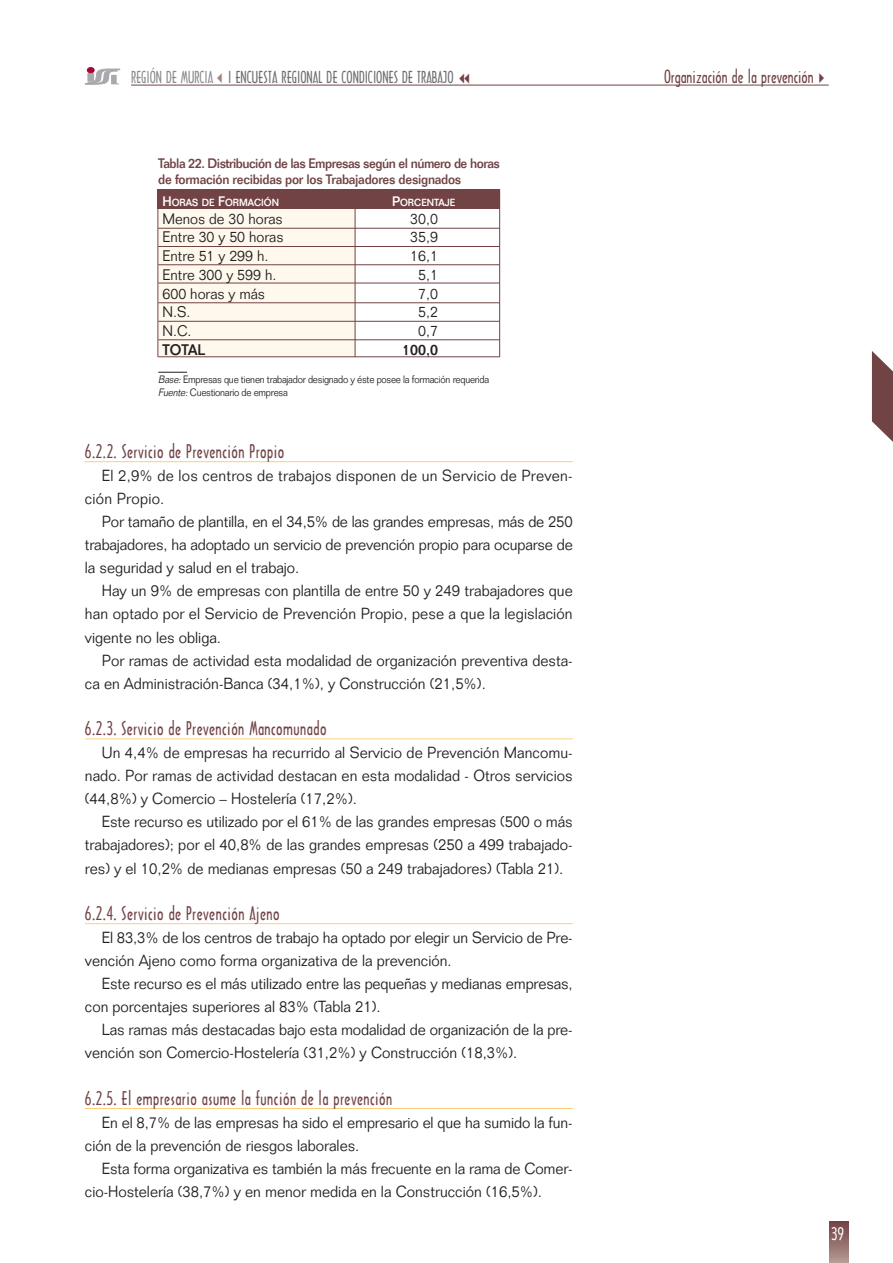
<style>
.page{position:relative;width:893px;height:1263px;background:#fff}
.page>*{position:absolute;margin:0;border:0;box-sizing:border-box;transform-origin:0 0}
.t1{font:18px "Architecture";letter-spacing:.025em;color:#714345;scale:.95 1}
.t2{font:17.25px "Architecture";color:#714345;scale:.95 1}
.t3{font:16.5px "Architecture";color:#fff}
.t4{font:300 15.75px/23.1px "Folio";color:#231f20;scale:.95 1}
.t5{font:15.75px "Architecture";color:#6d6e71;scale:.95 1}
.t6{font:300 15px "Folio";color:#231f20;scale:.95 1}
.t7{font:500 15px "Folio";color:#231f20;scale:.95 1}
.t8{font:500 13.5px/16.2px "Folio";letter-spacing:-.04em;color:#714345;scale:.95 1}
.t9{font:300 10.5px/12.6px "Folio";letter-spacing:-.02em;color:#231f20;scale:.9 1}
.t10{font:500 10.2px "Folio";color:#fff;scale:.95 1}
.s1{color:#8a8c8f}
.s2{font-size:13.5px}
.s3{font-style:italic}
</style>
<div class="page">
<svg style="left:85px;top:67px;width:35px;height:18px"></svg>
<svg style="left:85px;top:69px;width:35px;height:15px"></svg>
<hr style="left:131px;top:85px;width:697px;height:1px;background:#714345">
<svg style="left:829px;top:1222px;width:19px;height:41px"></svg>
<hr style="left:85px;top:461px;width:487px;height:1px;background:#fece7a">
<hr style="left:85px;top:739px;width:487px;height:1px;background:#fece7a">
<hr style="left:85px;top:923px;width:487px;height:1px;background:#fece7a">
<hr style="left:85px;top:1108px;width:487px;height:1px;background:#fece7a">
<svg style="left:871px;top:351px;width:21px;height:90px"></svg>
<div style="left:158px;top:207px;width:197px;height:150px;background:#fef8ed"></div>
<hr style="left:499px;top:190px;width:1px;height:167px;background:#714345">
<hr style="left:355px;top:208px;width:1px;height:149px;background:#714345">
<hr style="left:157px;top:193px;width:1px;height:164px;background:#714345">
<hr style="left:158px;top:228px;width:341px;height:1px;background:#714345">
<hr style="left:158px;top:246px;width:341px;height:1px;background:#714345">
<hr style="left:158px;top:264px;width:341px;height:1px;background:#714345">
<hr style="left:158px;top:283px;width:341px;height:1px;background:#714345">
<hr style="left:158px;top:302px;width:341px;height:1px;background:#714345">
<hr style="left:158px;top:321px;width:341px;height:1px;background:#714345">
<hr style="left:158px;top:339px;width:341px;height:1px;background:#714345">
<hr style="left:158px;top:356px;width:341px;height:1px;background:#714345">
<div style="left:157px;top:190px;width:342px;height:19px;background:#714345"></div>
<svg style="left:158px;top:372px;width:29px;height:1px"></svg>
<p class="t5" style="left:131px;top:69px;width:341px"><span class="s1">REGIÓN DE MURCIA</span> I ENCUESTA REGIONAL DE CONDICIONES DE TRABAJO</p>
<p class="t2" style="left:664px;top:68px;width:159px">Organización de la prevención</p>
<p class="t8" style="left:158px;top:156px;width:361px">Tabla 22. Distribución de las Empresas según el número de horas de formación recibidas por los Trabajadores designados</p>
<p class="t10" style="left:162px;top:198px;width:124px"><span class="s2">H</span>ORAS DE <span class="s2">F</span>ORMACIÓN</p>
<p class="t10" style="left:392px;top:198px;width:68px"><span class="s2">P</span>ORCENTAJE</p>
<p class="t6" style="left:162px;top:213px;width:128px">Menos de 30 horas</p>
<p class="t6" style="left:410px;top:213px;width:31px">30,0</p>
<p class="t6" style="left:162px;top:232px;width:129px">Entre 30 y 50 horas</p>
<p class="t6" style="left:410px;top:232px;width:31px">35,9</p>
<p class="t6" style="left:162px;top:250px;width:113px">Entre 51 y 299 h.</p>
<p class="t6" style="left:410px;top:250px;width:31px">16,1</p>
<p class="t6" style="left:162px;top:269px;width:121px">Entre 300 y 599 h.</p>
<p class="t6" style="left:418px;top:269px;width:22px">5,1</p>
<p class="t6" style="left:162px;top:288px;width:109px">600 horas y más</p>
<p class="t6" style="left:418px;top:288px;width:22px">7,0</p>
<p class="t6" style="left:162px;top:307px;width:31px">N.S.</p>
<p class="t6" style="left:418px;top:307px;width:22px">5,2</p>
<p class="t6" style="left:162px;top:325px;width:32px">N.C.</p>
<p class="t6" style="left:418px;top:325px;width:22px">0,7</p>
<p class="t7" style="left:162px;top:344px;width:47px">TOTAL</p>
<p class="t7" style="left:402px;top:344px;width:39px">100,0</p>
<p class="t9" style="left:158px;top:374px;width:369px"><span class="s3">Base:</span>Empresas que tienen trabajador designado y éste posee la formación requerida<br><span class="s3">Fuente:</span>Cuestionario de empresa</p>
<p class="t1" style="left:85px;top:443px;width:211px">6.2.2. Servicio de Prevención Propio</p>
<p class="t4" style="left:85px;top:466px;width:515px;text-indent:17px">El 2,9% de los centros de trabajos disponen de un Servicio de Preven&shy;ción Propio.</p>
<p class="t4" style="left:85px;top:512px;width:515px;text-align:justify;text-indent:17px">Por tamaño de plantilla, en el 34,5% de las grandes empresas, más de 250 trabajadores, ha adoptado un servicio de prevención propio para ocuparse de la seguridad y salud en el trabajo.</p>
<p class="t4" style="left:85px;top:581px;width:515px;text-align:justify;text-indent:17px">Hay un 9% de empresas con plantilla de entre 50 y 249 trabajadores que han optado por el Servicio de Prevención Propio, pese a que la legislación vigente no les obliga.</p>
<p class="t4" style="left:85px;top:650px;width:515px;text-indent:17px">Por ramas de actividad esta modalidad de organización preventiva desta&shy;ca en Administración-Banca (34,1%), y Construcción (21,5%).</p>
<p class="t1" style="left:85px;top:720px;width:256px">6.2.3. Servicio de Prevención Mancomunado</p>
<p class="t4" style="left:85px;top:743px;width:515px;text-align:justify;text-indent:17px">Un 4,4% de empresas ha recurrido al Servicio de Prevención Mancomu&shy;nado. Por ramas de actividad destacan en esta modalidad - Otros servicios (44,8%) y Comercio – Hostelería (17,2%).</p>
<p class="t4" style="left:85px;top:812px;width:515px;text-align:justify;text-indent:17px">Este recurso es utilizado por el 61% de las grandes empresas (500 o más trabajadores); por el 40,8% de las grandes empresas (250 a 499 trabajado&shy;res) y el 10,2% de medianas empresas (50 a 249 trabajadores) (Tabla 21).</p>
<p class="t1" style="left:85px;top:905px;width:206px">6.2.4. Servicio de Prevención Ajeno</p>
<p class="t4" style="left:85px;top:928px;width:515px;text-indent:17px">El 83,3% de los centros de trabajo ha optado por elegir un Servicio de Pre&shy;vención Ajeno como forma organizativa de la prevención.</p>
<p class="t4" style="left:85px;top:974px;width:515px;text-indent:17px">Este recurso es el más utilizado entre las pequeñas y medianas empresas, con porcentajes superiores al 83% (Tabla 21).</p>
<p class="t4" style="left:85px;top:1020px;width:515px;text-indent:17px">Las ramas más destacadas bajo esta modalidad de organización de la pre&shy;vención son Comercio-Hostelería (31,2%) y Construcción (18,3%).</p>
<p class="t1" style="left:85px;top:1089px;width:325px">6.2.5. El empresario asume la función de la prevención</p>
<p class="t4" style="left:85px;top:1112px;width:515px;text-indent:17px">En el 8,7% de las empresas ha sido el empresario el que ha sumido la fun&shy;ción de la prevención de riesgos laborales.</p>
<p class="t4" style="left:85px;top:1159px;width:515px;text-indent:17px">Esta forma organizativa es también la más frecuente en la rama de Comer&shy;cio-Hostelería (38,7%) y en menor medida en la Construcción (16,5%).</p>
<p class="t3" style="left:831px;top:1226px;width:14px">39</p>
</div>
